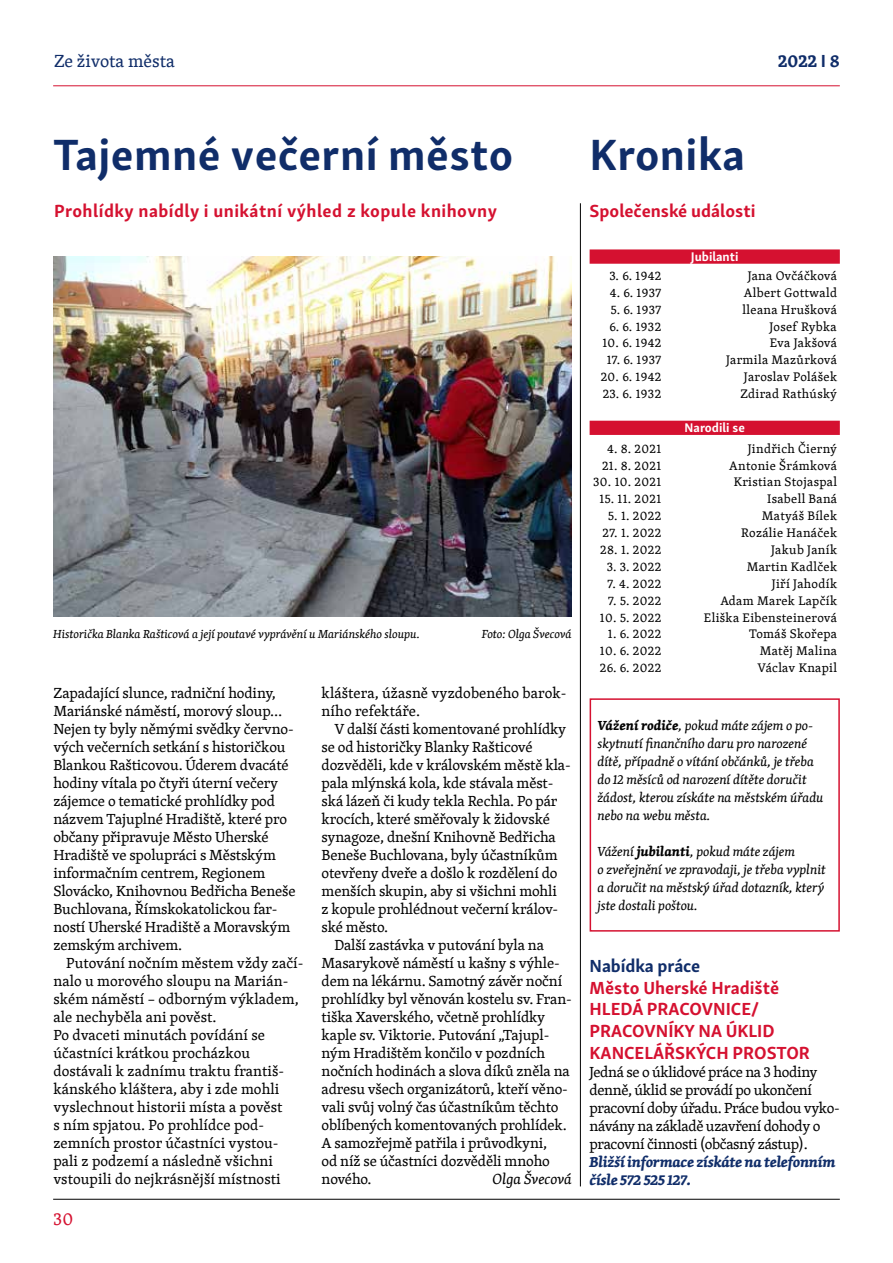
<style>
.page{position:relative;width:893px;height:1263px;background:#fff}
.page>*{position:absolute;margin:0;border:0;box-sizing:border-box;transform-origin:0 0}
.t1{font:700 45px "Skolar Sans Latn";letter-spacing:.01em;color:#102d69}
.t2{font:700 18px/21.6px "Skolar Sans Latn";color:#d51130}
.t3{font:700 18px "Skolar Sans Latn";letter-spacing:.025em;color:#d51130}
.t4{font:18px "Skolar Latin";color:#102d69}
.t5{font:700 18px "Skolar Sans Latn";letter-spacing:-.005em;color:#102d69}
.t6{font:700 18px "Skolar Latin";color:#102d69}
.t7{font:18px "Skolar Latin";color:#d51130}
.t8{font:15px/18px "Skolar Latin";letter-spacing:-.01em;color:#000}
.t9{font:italic 700 15px/18px "Skolar Latin";letter-spacing:-.02em;color:#102d69}
.t10{font:italic 15px "Skolar Latin";letter-spacing:-.005em;color:#000}
.t11{font:italic 13.5px/18px "Skolar Latin";color:#000}
.t12{font:700 12.9px "Skolar Sans Latn";color:#fff}
.t13{font:12.75px "Skolar Latin";letter-spacing:.025em;color:#000}
.t14{font:italic 12px "Skolar Latin";color:#000}
.s1{font-family:"Skolar Sans Latn"}
.s2{font-weight:700}
</style>
<div class="page">
<hr style="left:53px;top:86px;width:787px;height:1px;background:#d51130">
<hr style="left:53px;top:1199px;width:787px;height:1px;background:#000">
<div style="left:590px;top:249px;width:250px;height:15px;background:#d51130"></div>
<div style="left:590px;top:421px;width:250px;height:14px;background:#d51130"></div>
<div style="left:590px;top:698px;width:250px;height:234px;border:2px solid #d51130"></div>
<img style="left:53px;top:256px;width:518px;height:361px">
<hr style="left:580px;top:203px;width:1px;height:983px;background:#000">
<p class="t4" style="left:54px;top:47px;width:122px">Ze života města</p>
<p class="t6" style="left:778px;top:46px;width:63px">2022 <span class="s1">I</span> 8</p>
<h1 class="t1" style="left:53px;top:118px;width:462px">Tajemné večerní město</h1>
<h1 class="t1" style="left:590px;top:118px;width:157px">Kronika</h1>
<p class="t3" style="left:54px;top:197px;width:444px">Prohlídky nabídly i unikátní výhled z kopule knihovny</p>
<p class="t2" style="left:590px;top:198px;width:167px">Společenské události</p>
<p class="t12" style="left:691px;top:246px;width:49px">Jubilanti</p>
<p class="t13" style="left:609px;top:266px;width:53px">3. 6. 1942</p>
<p class="t13" style="left:748px;top:266px;width:91px">Jana Ovčáčková</p>
<p class="t13" style="left:610px;top:283px;width:53px">4. 6. 1937</p>
<p class="t13" style="left:744px;top:283px;width:95px">Albert Gottwald</p>
<p class="t13" style="left:610px;top:300px;width:52px">5. 6. 1937</p>
<p class="t13" style="left:743px;top:300px;width:96px">lleana Hrušková</p>
<p class="t13" style="left:609px;top:317px;width:53px">6. 6. 1932</p>
<p class="t13" style="left:770px;top:317px;width:69px">Josef Rybka</p>
<p class="t13" style="left:602px;top:334px;width:60px">10. 6. 1942</p>
<p class="t13" style="left:770px;top:334px;width:69px">Eva Jakšová</p>
<p class="t13" style="left:607px;top:351px;width:56px">17. 6. 1937</p>
<p class="t13" style="left:726px;top:351px;width:112px">Jarmila Mazůrková</p>
<p class="t13" style="left:601px;top:367px;width:62px">20. 6. 1942</p>
<p class="t13" style="left:744px;top:367px;width:95px">Jaroslav Polášek</p>
<p class="t13" style="left:603px;top:384px;width:60px">23. 6. 1932</p>
<p class="t13" style="left:740px;top:384px;width:98px">Zdirad Rathúský</p>
<p class="t12" style="left:685px;top:417px;width:62px">Narodili se</p>
<p class="t13" style="left:607px;top:439px;width:56px">4. 8. 2021</p>
<p class="t13" style="left:748px;top:439px;width:91px">Jindřich Čierný</p>
<p class="t13" style="left:602px;top:456px;width:61px">21. 8. 2021</p>
<p class="t13" style="left:729px;top:456px;width:109px">Antonie Šrámková</p>
<p class="t13" style="left:593px;top:473px;width:70px">30. 10. 2021</p>
<p class="t13" style="left:734px;top:473px;width:105px">Kristian Stojaspal</p>
<p class="t13" style="left:599px;top:490px;width:63px">15. 11. 2021</p>
<p class="t13" style="left:767px;top:490px;width:71px">Isabell Baná</p>
<p class="t13" style="left:608px;top:506px;width:55px">5. 1. 2022</p>
<p class="t13" style="left:762px;top:506px;width:77px">Matyáš Bílek</p>
<p class="t13" style="left:602px;top:523px;width:60px">27. 1. 2022</p>
<p class="t13" style="left:741px;top:523px;width:97px">Rozálie Hanáček</p>
<p class="t13" style="left:600px;top:540px;width:62px">28. 1. 2022</p>
<p class="t13" style="left:771px;top:540px;width:67px">Jakub Janík</p>
<p class="t13" style="left:607px;top:557px;width:56px">3. 3. 2022</p>
<p class="t13" style="left:747px;top:557px;width:92px">Martin Kadlček</p>
<p class="t13" style="left:608px;top:574px;width:55px">7. 4. 2022</p>
<p class="t13" style="left:772px;top:574px;width:67px">Jiří Jahodík</p>
<p class="t13" style="left:608px;top:591px;width:55px">7. 5. 2022</p>
<p class="t13" style="left:720px;top:591px;width:118px">Adam Marek Lapčík</p>
<p class="t13" style="left:600px;top:608px;width:63px">10. 5. 2022</p>
<p class="t13" style="left:704px;top:608px;width:135px">Eliška Eibensteinerová</p>
<p class="t13" style="left:608px;top:625px;width:55px">1. 6. 2022</p>
<p class="t13" style="left:749px;top:625px;width:90px">Tomáš Skořepa</p>
<p class="t13" style="left:600px;top:641px;width:63px">10. 6. 2022</p>
<p class="t13" style="left:760px;top:641px;width:79px">Matěj Malina</p>
<p class="t13" style="left:600px;top:658px;width:63px">26. 6. 2022</p>
<p class="t13" style="left:758px;top:658px;width:81px">Václav Knapil</p>
<p class="t14" style="left:53px;top:625px;width:368px">Historička Blanka Rašticová a její poutavé vyprávění u Mariánského sloupu.</p>
<p class="t14" style="left:482px;top:625px;width:91px">Foto: Olga Švecová</p>
<p class="t8" style="left:53px;top:683px;width:244px">Zapadající slunce, radniční hodiny, Mariánské náměstí, morový sloup… Nejen ty byly němými svědky červno&shy;vých večerních setkání s historičkou Blankou Rašticovou. Úderem dvacáté hodiny vítala po čtyři úterní večery zájemce o tematické prohlídky pod názvem Tajuplné Hradiště, které pro občany připravuje Město Uherské Hradiště ve spolupráci s Městským informačním centrem, Regionem Slovácko, Knihovnou Bedřicha Beneše Buchlovana, Římskokatolickou far&shy;ností Uherské Hradiště a Moravským zemským archivem.</p>
<p class="t8" style="left:53px;top:953px;width:252px;text-indent:13px">Putování nočním městem vždy začí&shy;nalo u morového sloupu na Marián&shy;ském náměstí – odborným výkladem, ale nechyběla ani pověst.<br>Po dvaceti minutách povídání se účastníci krátkou procházkou dostávali k zadnímu traktu františ&shy;kánského kláštera, aby i zde mohli vyslechnout historii místa a pověst<br>s ním spjatou. Po prohlídce pod&shy;zemních prostor účastníci vystou&shy;pali z podzemí a následně všichni vstoupili do nejkrásnější místnosti</p>
<p class="t7" style="left:53px;top:1206px;width:22px">30</p>
<p class="t8" style="left:322px;top:684px;width:246px">kláštera, úžasně vyzdobeného barok&shy;ního refektáře.</p>
<p class="t8" style="left:334px;top:720px;width:233px">V další části komentované prohlídky</p>
<p class="t8" style="left:322px;top:738px;width:213px">se od historičky Blanky Rašticové</p>
<p class="t8" style="left:322px;top:756px;width:251px">dozvěděli, kde v královském městě kla-</p>
<p class="t8" style="left:322px;top:774px;width:233px">pala mlýnská kola, kde stávala měst-</p>
<p class="t8" style="left:322px;top:792px;width:237px">ská lázeň či kudy tekla Rechla. Po pár</p>
<p class="t8" style="left:322px;top:810px;width:230px">krocích, které směřovaly k židovské</p>
<p class="t8" style="left:322px;top:828px;width:236px">synagoze, dnešní Knihovně Bedřicha</p>
<p class="t8" style="left:322px;top:846px;width:238px">Beneše Buchlovana, byly účastníkům</p>
<p class="t8" style="left:322px;top:864px;width:237px">otevřeny dveře a došlo k rozdělení do</p>
<p class="t8" style="left:322px;top:882px;width:237px">menších skupin, aby si všichni mohli</p>
<p class="t8" style="left:322px;top:900px;width:238px">z kopule prohlédnout večerní králov-</p>
<p class="t8" style="left:322px;top:918px;width:68px">ské město.</p>
<p class="t8" style="left:334px;top:936px;width:211px">Další zastávka v putování byla na</p>
<p class="t8" style="left:322px;top:954px;width:240px">Masarykově náměstí u kašny s výhle-</p>
<p class="t8" style="left:322px;top:972px;width:242px">dem na lékárnu. Samotný závěr noční</p>
<p class="t8" style="left:322px;top:990px;width:252px">prohlídky byl věnován kostelu sv. Fran-</p>
<p class="t8" style="left:322px;top:1008px;width:225px">tiška Xaverského, včetně prohlídky</p>
<p class="t8" style="left:322px;top:1026px;width:229px">kaple sv. Viktorie. Putování „Tajupl-</p>
<p class="t8" style="left:322px;top:1044px;width:225px">ným Hradištěm končilo v pozdních</p>
<p class="t8" style="left:322px;top:1062px;width:250px">nočních hodinách a slova díků zněla na</p>
<p class="t8" style="left:322px;top:1080px;width:248px">adresu všech organizátorů, kteří věno-</p>
<p class="t8" style="left:322px;top:1098px;width:238px">vali svůj volný čas účastníkům těchto</p>
<p class="t8" style="left:322px;top:1116px;width:247px">oblíbených komentovaných prohlídek.</p>
<p class="t8" style="left:322px;top:1134px;width:227px">A samozřejmě patřila i průvodkyni,</p>
<p class="t8" style="left:322px;top:1152px;width:230px">od níž se účastníci dozvěděli mnoho</p>
<p class="t8" style="left:322px;top:1170px;width:52px">nového.</p>
<p class="t10" style="left:493px;top:1168px;width:81px">Olga Švecová</p>
<p class="t11" style="left:597px;top:716px;width:228px"><span class="s2">Vážení rodiče</span>, pokud máte zájem o po&shy;skytnutí finančního daru pro narozené dítě, případně o vítání občánků, je třeba do 12 měsíců od narození dítěte doručit žádost, kterou získáte na městském úřadu nebo na webu města.</p>
<p class="t11" style="left:597px;top:842px;width:230px">Vážení <span class="s2">jubilanti</span>, pokud máte zájem<br>o zveřejnění ve zpravodaji, je třeba vyplnit a doručit na městský úřad dotazník, který jste dostali poštou.</p>
<p class="t5" style="left:590px;top:951px;width:112px">Nabídka práce</p>
<p class="t2" style="left:590px;top:975px;width:222px">Město Uherské Hradiště<br>HLEDÁ PRACOVNICE/<br>PRACOVNÍKY NA ÚKLID<br>KANCELÁŘSKÝCH PROSTOR</p>
<p class="t8" style="left:590px;top:1062px;width:252px">Jedná se o úklidové práce na 3 hodiny denně, úklid se provádí po ukončení pracovní doby úřadu. Práce budou vyko&shy;návány na základě uzavření dohody o pracovní činnosti (občasný zástup).</p>
<p class="t9" style="left:590px;top:1151px;width:247px">Bližší informace získáte na telefonním čísle 572 525 127.</p>
</div>
